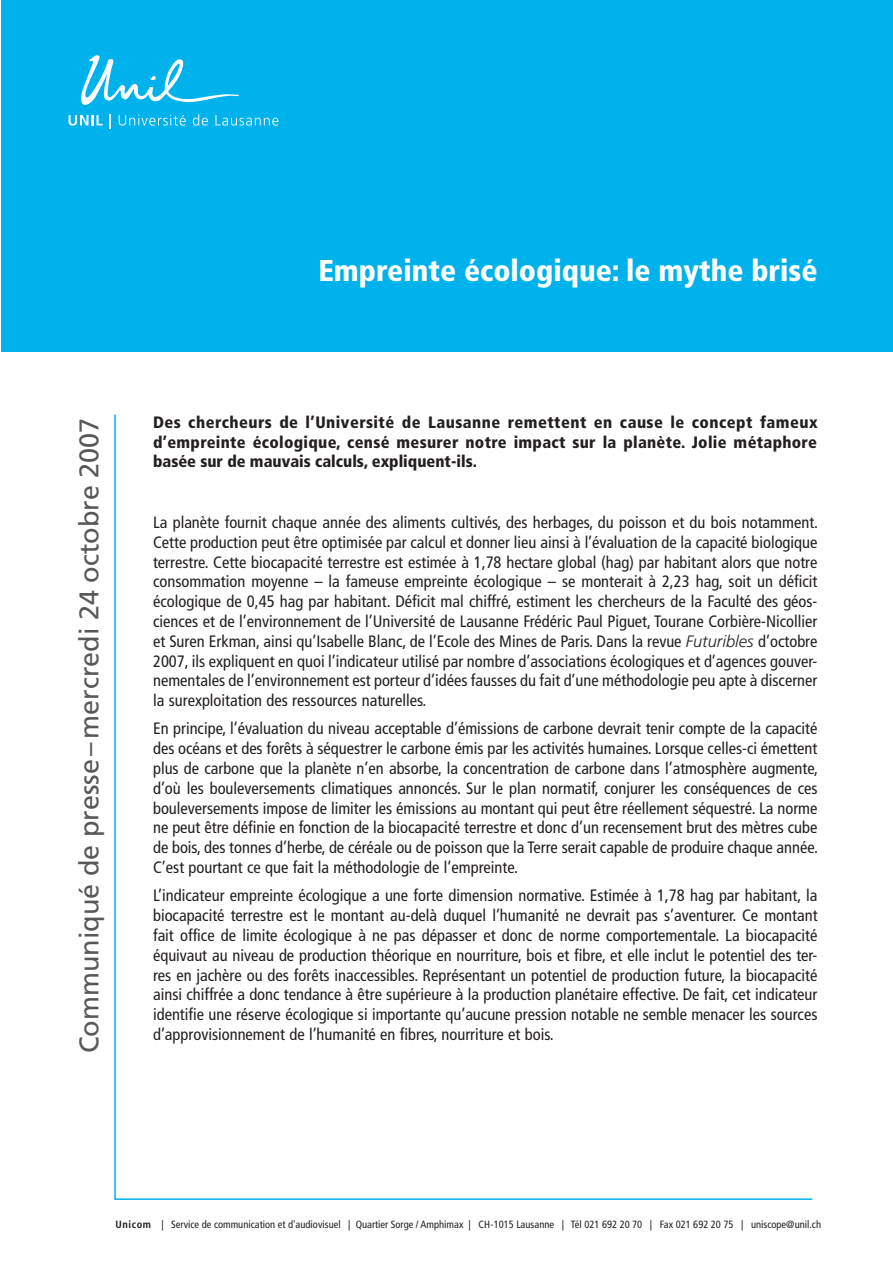
<style>
.page{position:relative;width:893px;height:1263px;background:#fff}
.page>*{position:absolute;margin:0;border:0;box-sizing:border-box;transform-origin:0 0}
._01_Titre{font:900 condensed 30px "Frutiger LT Std";color:#fff}
.communiqué{font:27px "Frutiger LT Std";color:#57585a}
._03_Texte_courant{font:condensed 16.5px/19.8px "Frutiger LT Std";color:#231f20;text-align:justify}
._06_infos_complément{font:900 condensed 16.5px/19.8px "Frutiger LT Std";color:#231f20;text-align:justify}
.t1{font:condensed 10.5px "Frutiger LT Std";color:#231f20}
.s1{font-weight:300;font-style:italic;font-stretch:normal}
.s2{font-weight:700}
</style>
<div class="page">
<svg style="left:114px;top:414px;width:699px;height:786px"></svg>
<div style="left:2px;top:0;width:891px;height:351px;background:#00b2eb"></div>
<svg style="left:81px;top:55px;width:158px;height:50px"></svg>
<svg style="left:69px;top:115px;width:34px;height:11px"></svg>
<svg style="left:110px;top:114px;width:1px;height:15px"></svg>
<svg style="left:119px;top:115px;width:67px;height:11px"></svg>
<svg style="left:193px;top:114px;width:15px;height:12px"></svg>
<svg style="left:215px;top:115px;width:63px;height:11px"></svg>
<p class="_01_Titre" style="left:318px;top:253px;width:501px">Empreinte écologique: le mythe brisé</p>
<p class="communiqué" style="left:73px;top:1053px;width:637px;rotate:-90deg">Communiqué de presse–mercredi 24 octobre 2007</p>
<p class="_06_infos_complément" style="left:153px;top:412px;width:666px">Des chercheurs de l’Université de Lausanne remettent en cause le concept fameux d’empreinte écologique, censé mesurer notre impact sur la planète. Jolie métaphore basée sur de mauvais calculs, expliquent-ils.</p>
<p class="_03_Texte_courant" style="left:153px;top:512px;width:667px">La planète fournit chaque année des aliments cultivés, des herbages, du poisson et du bois notamment.<br>Cette production peut être optimisée par calcul et donner lieu ainsi à l’évaluation de la capacité biologique terrestre. Cette biocapacité terrestre est estimée à 1,78 hectare global (hag) par habitant alors que notre consommation moyenne – la fameuse empreinte écologique – se monterait à 2,23 hag, soit un déficit écologique de 0,45 hag par habitant. Déficit mal chiffré, estiment les chercheurs de la Faculté des géos&shy;ciences et de l’environnement de l’Université de Lausanne Frédéric Paul Piguet, Tourane Corbière-Nicollier et Suren Erkman, ainsi qu’Isabelle Blanc, de l’Ecole des Mines de Paris. Dans la revue <span class="s1">Futuribles</span> d’octobre 2007, ils expliquent en quoi l’indicateur utilisé par nombre d’associations écologiques et d’agences gouver&shy;nementales de l’environnement est porteur d’idées fausses du fait d’une méthodologie peu apte à discerner la surexploitation des ressources naturelles.</p>
<p class="_03_Texte_courant" style="left:153px;top:719px;width:666px">En principe, l’évaluation du niveau acceptable d’émissions de carbone devrait tenir compte de la capacité des océans et des forêts à séquestrer le carbone émis par les activités humaines. Lorsque celles-ci émettent plus de carbone que la planète n’en absorbe, la concentration de carbone dans l’atmosphère augmente, d’où les bouleversements climatiques annoncés. Sur le plan normatif, conjurer les conséquences de ces bouleversements impose de limiter les émissions au montant qui peut être réellement séquestré. La norme ne peut être définie en fonction de la biocapacité terrestre et donc d’un recensement brut des mètres cube de bois, des tonnes d’herbe, de céréale ou de poisson que la Terre serait capable de produire chaque année.<br>C’est pourtant ce que fait la méthodologie de l’empreinte.</p>
<p class="_03_Texte_courant" style="left:153px;top:886px;width:666px">L’indicateur empreinte écologique a une forte dimension normative. Estimée à 1,78 hag par habitant, la biocapacité terrestre est le montant au-delà duquel l’humanité ne devrait pas s’aventurer. Ce montant fait office de limite écologique à ne pas dépasser et donc de norme comportementale. La biocapacité équivaut au niveau de production théorique en nourriture, bois et fibre, et elle inclut le potentiel des ter&shy;res en jachère ou des forêts inaccessibles. Représentant un potentiel de production future, la biocapacité ainsi chiffrée a donc tendance à être supérieure à la production planétaire effective. De fait, cet indicateur identifie une réserve écologique si importante qu’aucune pression notable ne semble menacer les sources d’approvisionnement de l’humanité en fibres, nourriture et bois.</p>
<p class="t1" style="left:116px;top:1218px;width:707px"><span class="s2">Unicom</span> | Service de communication et d'audiovisuel | Quartier Sorge / Amphimax | CH-1015 Lausanne | Tél 021 692 20 70 | Fax 021 692 20 75 | uniscope@unil.ch</p>
</div>
